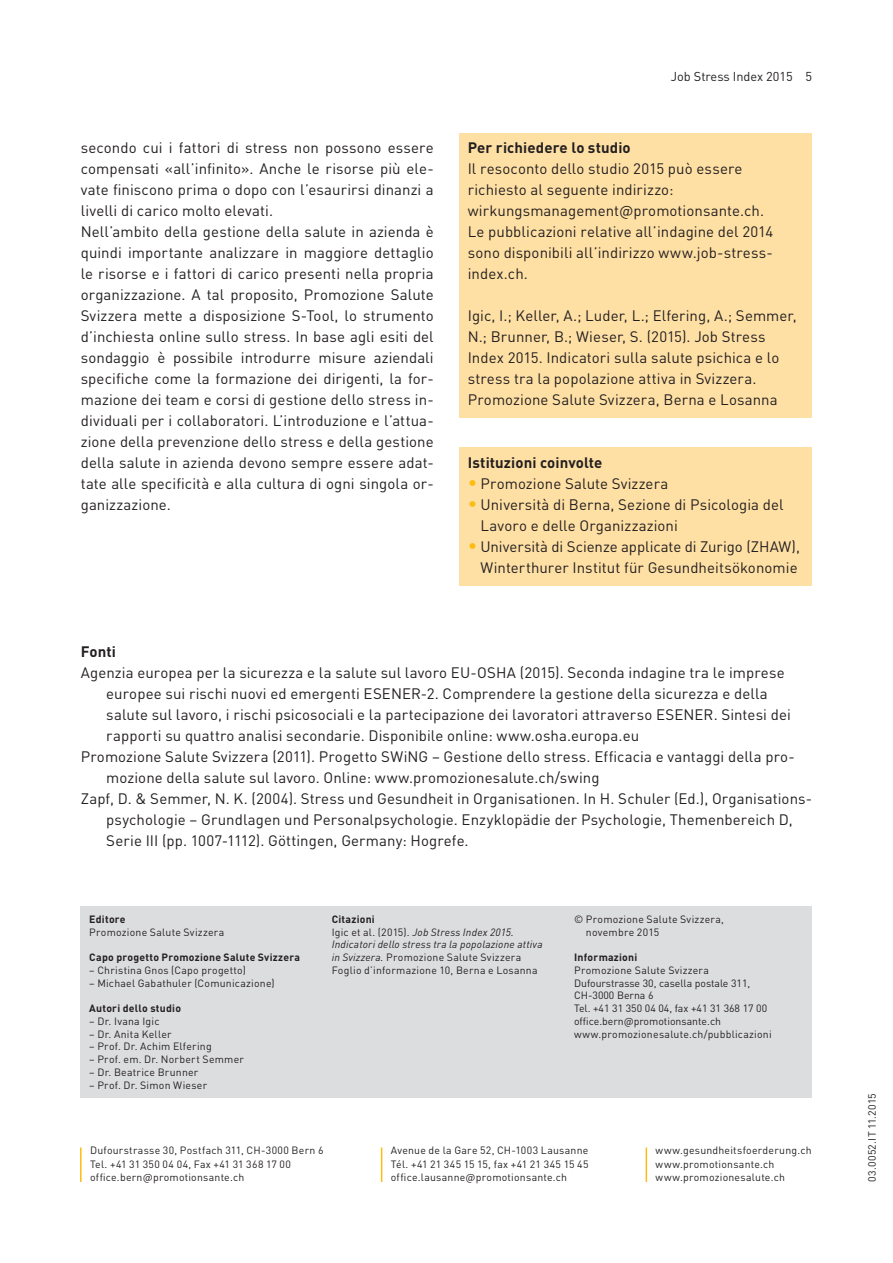
<style>
.page{position:relative;width:893px;height:1263px;background:#fff}
.page>*{position:absolute;margin:0;border:0;box-sizing:border-box;transform-origin:0 0}
.t1{font:15px/21px "DINOT";letter-spacing:.005em;color:#231f20}
.t2{font:700 15px "DINOT";letter-spacing:.005em;color:#231f20}
.t3{font:12.75px "DINOT";color:#231f20}
.t4{font:10.5px/13.5px "DINOT";letter-spacing:.02em;color:#231f20}
.t5{font:10.5px/12.8px "DINOT";color:#231f20}
.t6{font:700 10.5px "DINOT";letter-spacing:.02em;color:#231f20}
.s1{font-size:18px;color:#fdbc12}
.s2{font-weight:700}
.s3{font-style:italic}
</style>
<div class="page">
<div style="left:459px;top:133px;width:353px;height:285px;background:#ffe0a4"></div>
<div style="left:459px;top:447px;width:353px;height:139px;background:#ffe0a4"></div>
<div style="left:81px;top:906px;width:731px;height:192px;background:#dcdddf"></div>
<hr style="left:80px;top:1147px;width:2px;height:35px;background:#fdbc12">
<hr style="left:381px;top:1147px;width:1px;height:35px;background:#fdbc12">
<hr style="left:646px;top:1147px;width:1px;height:35px;background:#fdbc12">
<p class="t1" style="left:81px;top:136px;width:354px">secondo cui i fattori di stress non possono essere compensati «all’infinito». Anche le risorse più ele&shy;vate finiscono prima o dopo con l’esaurirsi dinanzi a livelli di carico molto elevati.<br>Nell’ambito della gestione della salute in azienda è quindi importante analizzare in maggiore dettaglio le risorse e i fattori di carico presenti nella propria organizzazione. A tal proposito, Promozione Salute Svizzera mette a disposizione S-Tool, lo strumento d’inchiesta online sullo stress. In base agli esiti del sondaggio è possibile introdurre misure aziendali specifiche come la formazione dei dirigenti, la for&shy;mazione dei team e corsi di gestione dello stress in&shy;dividuali per i collaboratori. L’introduzione e l’attua&shy;zione della prevenzione dello stress e della gestione della salute in azienda devono sempre essere adat&shy;tate alle specificità e alla cultura di ogni singola or&shy;ganizzazione.</p>
<p class="t3" style="left:671px;top:68px;width:143px">Job Stress Index 2015 5</p>
<p class="t2" style="left:468px;top:137px;width:165px">Per richiedere lo studio</p>
<p class="t1" style="left:468px;top:157px;width:307px">Il resoconto dello studio 2015 può essere richiesto al seguente indirizzo: wirkungsmanagement@promotionsante.ch.<br>Le pubblicazioni relative all’indagine del 2014 sono disponibili all’indirizzo www.job-stress&shy;index.ch.</p>
<p class="t1" style="left:468px;top:304px;width:330px">Igic, I.; Keller, A.; Luder, L.; Elfering, A.; Semmer, N.; Brunner, B.; Wieser, S. (2015). Job Stress Index 2015. Indicatori sulla salute psichica e lo stress tra la popolazione attiva in Svizzera.<br>Promozione Salute Svizzera, Berna e Losanna</p>
<p class="t2" style="left:468px;top:452px;width:136px">Istituzioni coinvolte</p>
<p class="t1" style="left:468px;top:472px;width:202px"><span class="s1">•</span> Promozione Salute Svizzera</p>
<p class="t1" style="left:480px;top:493px;width:305px;text-indent:-13px"><span class="s1">•</span> Università di Berna, Sezione di Psicologia del<br>Lavoro e delle Organizzazioni</p>
<p class="t1" style="left:468px;top:535px;width:334px;text-align:right"><span class="s1">•</span> Università di Scienze applicate di Zurigo (ZHAW),<br>Winterthurer Institut für Gesundheitsökonomie</p>
<p class="t2" style="left:81px;top:641px;width:37px">Fonti</p>
<p class="t1" style="left:81px;top:661px;width:705px">Agenzia europea per la sicurezza e la salute sul lavoro EU-OSHA (2015). Seconda indagine tra le imprese</p>
<p class="t1" style="left:106px;top:682px;width:663px">europee sui rischi nuovi ed emergenti ESENER-2. Comprendere la gestione della sicurezza e della</p>
<p class="t1" style="left:106px;top:703px;width:686px">salute sul lavoro, i rischi psicosociali e la partecipazione dei lavoratori attraverso ESENER. Sintesi dei</p>
<p class="t1" style="left:106px;top:724px;width:534px">rapporti su quattro analisi secondarie. Disponibile online: www.osha.europa.eu</p>
<p class="t1" style="left:81px;top:745px;width:716px">Promozione Salute Svizzera (2011). Progetto SWiNG – Gestione dello stress. Efficacia e vantaggi della pro-</p>
<p class="t1" style="left:106px;top:766px;width:495px">mozione della salute sul lavoro. Online: www.promozionesalute.ch/swing</p>
<p class="t1" style="left:81px;top:787px;width:733px">Zapf, D. &amp; Semmer, N. K. (2004). Stress und Gesundheit in Organisationen. In H. Schuler (Ed.), Organisations-</p>
<p class="t1" style="left:106px;top:808px;width:688px">psychologie – Grundlagen und Personalpsychologie. Enzyklopädie der Psychologie, Themenbereich D,</p>
<p class="t1" style="left:106px;top:829px;width:364px">Serie III (pp. 1007-1112). Göttingen, Germany: Hogrefe.</p>
<p class="t6" style="left:89px;top:912px;width:38px">Editore</p>
<p class="t4" style="left:89px;top:925px;width:136px">Promozione Salute Svizzera</p>
<p class="t6" style="left:89px;top:950px;width:212px">Capo progetto Promozione Salute Svizzera</p>
<p class="t4" style="left:89px;top:963px;width:158px">– Christina Gnos (Capo progetto)</p>
<p class="t4" style="left:89px;top:976px;width:187px">– Michael Gabathuler (Comunicazione)</p>
<p class="t6" style="left:89px;top:1001px;width:93px">Autori dello studio</p>
<p class="t4" style="left:89px;top:1014px;width:72px">– Dr. Ivana Igic</p>
<p class="t4" style="left:89px;top:1027px;width:84px">– Dr. Anita Keller</p>
<p class="t4" style="left:89px;top:1039px;width:124px">– Prof. Dr. Achim Elfering</p>
<p class="t4" style="left:89px;top:1052px;width:156px">– Prof. em. Dr. Norbert Semmer</p>
<p class="t4" style="left:89px;top:1065px;width:111px">– Dr. Beatrice Brunner</p>
<p class="t4" style="left:89px;top:1078px;width:119px">– Prof. Dr. Simon Wieser</p>
<p class="t4" style="left:332px;top:912px;width:212px;line-height:12.8px"><span class="s2">Citazioni<br></span>Igic et al. (2015). <span class="s3">Job Stress Index 2015.<br>Indicatori dello stress tra la popolazione attiva in Svizzera.</span> Promozione Salute Svizzera Foglio d’informazione 10, Berna e Losanna</p>
<p class="t4" style="left:586px;top:912px;width:140px;line-height:12.8px;text-indent:-12px">© Promozione Salute Svizzera, novembre 2015</p>
<p class="t6" style="left:574px;top:950px;width:65px">Informazioni</p>
<p class="t5" style="left:574px;top:963px;width:199px">Promozione Salute Svizzera Dufourstrasse 30, casella postale 311, CH-3000 Berna 6<br>Tel. +41 31 350 04 04, fax +41 31 368 17 00 office.bern@promotionsante.ch www.promozionesalute.ch/pubblicazioni</p>
<p class="t4" style="left:90px;top:1143px;width:235px">Dufourstrasse 30, Postfach 311, CH-3000 Bern 6<br>Tel. +41 31 350 04 04, Fax +41 31 368 17 00 office.bern@promotionsante.ch</p>
<p class="t4" style="left:391px;top:1143px;width:199px;text-align:justify">Avenue de la Gare 52, CH-1003 Lausanne Tél. +41 21 345 15 15, fax +41 21 345 15 45 office.lausanne@promotionsante.ch</p>
<p class="t4" style="left:656px;top:1143px;width:158px">www.gesundheitsfoerderung.ch www.promotionsante.ch www.promozionesalute.ch</p>
<p class="t4" style="left:865px;top:1182px;width:90px;rotate:-90deg">03.0052.IT 11.2015</p>
</div>
